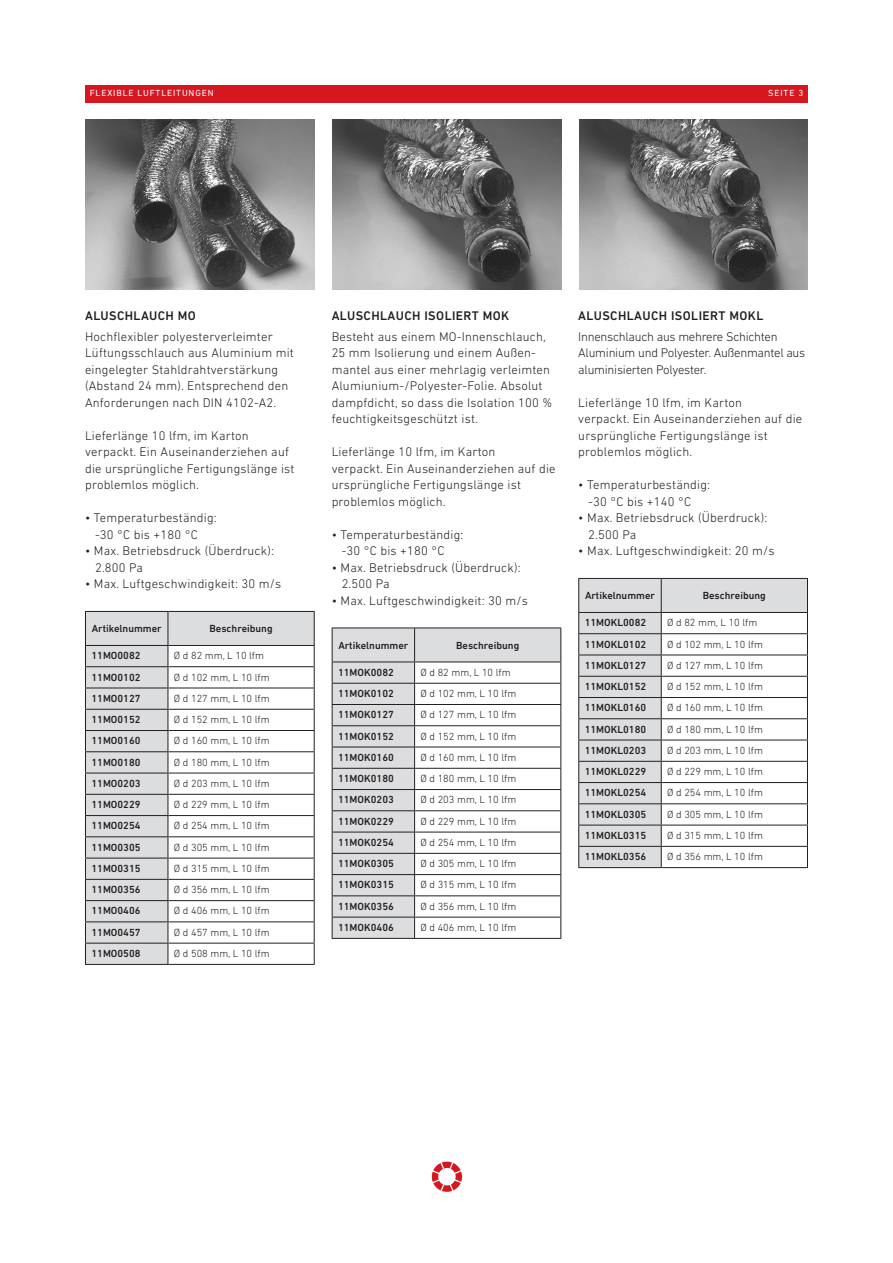
<style>
.page{position:relative;width:893px;height:1263px;background:#fff}
.page>*{position:absolute;margin:0;border:0;box-sizing:border-box;transform-origin:0 0}
.t1{font:300 12.75px/16.5px "DIN Next LT Pro";letter-spacing:.015em;color:#231f20}
.t2{font:300 12.75px/16.5px "DIN Next LT Pro";letter-spacing:-.02em;color:#231f20}
.t3{font:500 12.75px "DIN Next LT Pro";letter-spacing:.035em;color:#231f20}
.t4{font:300 10.5px "DIN Next LT Pro";color:#231f20}
.t5{font:500 10.5px "DIN Next LT Pro";color:#231f20}
.t6{font:9px "DIN Next LT Pro";letter-spacing:.1em;color:#fff}
</style>
<div class="page">
<svg style="left:432px;top:1161px;width:30px;height:31px"></svg>
<div style="left:85px;top:85px;width:723px;height:17px;background:#d7171f"></div>
<hr style="left:85px;top:964px;width:83px;height:1px;background:#231f20">
<svg style="left:85px;top:611px;width:230px;height:353px"></svg>
<hr style="left:168px;top:964px;width:147px;height:1px;background:#231f20">
<hr style="left:332px;top:627px;width:83px;height:1px;background:#231f20">
<hr style="left:332px;top:938px;width:83px;height:1px;background:#231f20">
<hr style="left:415px;top:627px;width:146px;height:1px;background:#231f20">
<svg style="left:332px;top:628px;width:229px;height:310px"></svg>
<hr style="left:415px;top:938px;width:146px;height:1px;background:#231f20">
<svg style="left:578px;top:578px;width:230px;height:290px"></svg>
<hr style="left:662px;top:867px;width:146px;height:1px;background:#231f20">
<img style="left:85px;top:120px;width:230px;height:169px">
<img style="left:333px;top:119px;width:228px;height:170px">
<img style="left:579px;top:119px;width:229px;height:170px">
<p class="t6" style="left:90px;top:88px;width:126px">FLEXIBLE LUFTLEITUNGEN</p>
<p class="t6" style="left:768px;top:88px;width:37px">SEITE 3</p>
<p class="t3" style="left:85px;top:308px;width:112px">ALUSCHLAUCH MO</p>
<p class="t1" style="left:85px;top:328px;width:210px">Hochflexibler polyesterverleimter Lüftungsschlauch aus Aluminium mit eingelegter Stahldrahtverstärkung (Abstand 24 mm). Entsprechend den Anforderungen nach DIN 4102-A2.</p>
<p class="t1" style="left:85px;top:427px;width:211px">Lieferlänge 10 lfm, im Karton verpackt. Ein Auseinanderziehen auf die ursprüngliche Fertigungslänge ist problemlos möglich.</p>
<p class="t1" style="left:95px;top:510px;width:123px;text-indent:-10px">• Temperaturbeständig: -30 °C bis +180 °C</p>
<p class="t1" style="left:95px;top:543px;width:180px;text-indent:-10px">• Max. Betriebsdruck (Überdruck):<br>2.800 Pa</p>
<p class="t1" style="left:85px;top:576px;width:198px">• Max. Luftgeschwindigkeit: 30 m/s</p>
<p class="t5" style="left:92px;top:623px;width:71px">Artikelnummer</p>
<p class="t5" style="left:210px;top:623px;width:65px">Beschreibung</p>
<p class="t5" style="left:91px;top:650px;width:51px">11MO0082</p>
<p class="t4" style="left:174px;top:650px;width:92px">Ø d 82 mm, L 10 lfm</p>
<p class="t5" style="left:91px;top:671px;width:51px">11MO0102</p>
<p class="t4" style="left:174px;top:671px;width:97px">Ø d 102 mm, L 10 lfm</p>
<p class="t5" style="left:91px;top:692px;width:51px">11MO0127</p>
<p class="t4" style="left:174px;top:692px;width:97px">Ø d 127 mm, L 10 lfm</p>
<p class="t5" style="left:91px;top:713px;width:51px">11MO0152</p>
<p class="t4" style="left:174px;top:713px;width:97px">Ø d 152 mm, L 10 lfm</p>
<p class="t5" style="left:91px;top:735px;width:51px">11MO0160</p>
<p class="t4" style="left:174px;top:735px;width:97px">Ø d 160 mm, L 10 lfm</p>
<p class="t5" style="left:91px;top:756px;width:51px">11MO0180</p>
<p class="t4" style="left:174px;top:756px;width:97px">Ø d 180 mm, L 10 lfm</p>
<p class="t5" style="left:91px;top:777px;width:51px">11MO0203</p>
<p class="t4" style="left:174px;top:777px;width:97px">Ø d 203 mm, L 10 lfm</p>
<p class="t5" style="left:91px;top:798px;width:51px">11MO0229</p>
<p class="t4" style="left:174px;top:798px;width:97px">Ø d 229 mm, L 10 lfm</p>
<p class="t5" style="left:91px;top:820px;width:51px">11MO0254</p>
<p class="t4" style="left:174px;top:820px;width:97px">Ø d 254 mm, L 10 lfm</p>
<p class="t5" style="left:91px;top:841px;width:51px">11MO0305</p>
<p class="t4" style="left:174px;top:841px;width:97px">Ø d 305 mm, L 10 lfm</p>
<p class="t5" style="left:91px;top:862px;width:51px">11MO0315</p>
<p class="t4" style="left:174px;top:862px;width:97px">Ø d 315 mm, L 10 lfm</p>
<p class="t5" style="left:91px;top:883px;width:51px">11MO0356</p>
<p class="t4" style="left:174px;top:884px;width:97px">Ø d 356 mm, L 10 lfm</p>
<p class="t5" style="left:91px;top:905px;width:51px">11MO0406</p>
<p class="t4" style="left:174px;top:905px;width:97px">Ø d 406 mm, L 10 lfm</p>
<p class="t5" style="left:91px;top:926px;width:51px">11MO0457</p>
<p class="t4" style="left:174px;top:926px;width:97px">Ø d 457 mm, L 10 lfm</p>
<p class="t5" style="left:91px;top:947px;width:51px">11MO0508</p>
<p class="t4" style="left:174px;top:947px;width:97px">Ø d 508 mm, L 10 lfm</p>
<p class="t3" style="left:332px;top:308px;width:179px">ALUSCHLAUCH ISOLIERT MOK</p>
<p class="t1" style="left:332px;top:328px;width:222px">Besteht aus einem MO-Innenschlauch, 25 mm Isolierung und einem Außen&shy;mantel aus einer mehrlagig verleimten Alumiunium-/Polyester-Folie. Absolut dampfdicht, so dass die Isolation 100 % feuchtigkeitsgeschützt ist.</p>
<p class="t1" style="left:332px;top:444px;width:225px">Lieferlänge 10 lfm, im Karton<br>verpackt. Ein Auseinanderziehen auf die ursprüngliche Fertigungslänge ist problemlos möglich.</p>
<p class="t1" style="left:342px;top:526px;width:123px;text-indent:-10px">• Temperaturbeständig: -30 °C bis +180 °C</p>
<p class="t1" style="left:342px;top:559px;width:180px;text-indent:-10px">• Max. Betriebsdruck (Überdruck):<br>2.500 Pa</p>
<p class="t1" style="left:332px;top:592px;width:198px">• Max. Luftgeschwindigkeit: 30 m/s</p>
<p class="t5" style="left:338px;top:639px;width:71px">Artikelnummer</p>
<p class="t5" style="left:456px;top:639px;width:65px">Beschreibung</p>
<p class="t5" style="left:338px;top:666px;width:57px">11MOK0082</p>
<p class="t4" style="left:421px;top:666px;width:92px">Ø d 82 mm, L 10 lfm</p>
<p class="t5" style="left:338px;top:687px;width:57px">11MOK0102</p>
<p class="t4" style="left:421px;top:687px;width:97px">Ø d 102 mm, L 10 lfm</p>
<p class="t5" style="left:338px;top:709px;width:57px">11MOK0127</p>
<p class="t4" style="left:421px;top:709px;width:97px">Ø d 127 mm, L 10 lfm</p>
<p class="t5" style="left:338px;top:730px;width:57px">11MOK0152</p>
<p class="t4" style="left:421px;top:730px;width:97px">Ø d 152 mm, L 10 lfm</p>
<p class="t5" style="left:338px;top:751px;width:57px">11MOK0160</p>
<p class="t4" style="left:421px;top:751px;width:97px">Ø d 160 mm, L 10 lfm</p>
<p class="t5" style="left:338px;top:772px;width:57px">11MOK0180</p>
<p class="t4" style="left:421px;top:772px;width:97px">Ø d 180 mm, L 10 lfm</p>
<p class="t5" style="left:338px;top:794px;width:57px">11MOK0203</p>
<p class="t4" style="left:421px;top:794px;width:97px">Ø d 203 mm, L 10 lfm</p>
<p class="t5" style="left:338px;top:815px;width:57px">11MOK0229</p>
<p class="t4" style="left:421px;top:815px;width:97px">Ø d 229 mm, L 10 lfm</p>
<p class="t5" style="left:338px;top:836px;width:57px">11MOK0254</p>
<p class="t4" style="left:421px;top:836px;width:97px">Ø d 254 mm, L 10 lfm</p>
<p class="t5" style="left:338px;top:857px;width:57px">11MOK0305</p>
<p class="t4" style="left:421px;top:858px;width:97px">Ø d 305 mm, L 10 lfm</p>
<p class="t5" style="left:338px;top:879px;width:57px">11MOK0315</p>
<p class="t4" style="left:421px;top:879px;width:97px">Ø d 315 mm, L 10 lfm</p>
<p class="t5" style="left:338px;top:900px;width:57px">11MOK0356</p>
<p class="t4" style="left:421px;top:900px;width:97px">Ø d 356 mm, L 10 lfm</p>
<p class="t5" style="left:338px;top:921px;width:57px">11MOK0406</p>
<p class="t4" style="left:421px;top:921px;width:97px">Ø d 406 mm, L 10 lfm</p>
<p class="t3" style="left:578px;top:308px;width:187px">ALUSCHLAUCH ISOLIERT MOKL</p>
<p class="t2" style="left:578px;top:328px;width:229px">Innenschlauch aus mehrere Schichten<br>Aluminium und Polyester. Außenmantel aus aluminisierten Polyester.</p>
<p class="t1" style="left:578px;top:394px;width:225px">Lieferlänge 10 lfm, im Karton<br>verpackt. Ein Auseinanderziehen auf die ursprüngliche Fertigungslänge ist problemlos möglich.</p>
<p class="t1" style="left:588px;top:477px;width:123px;text-indent:-10px">• Temperaturbeständig: -30 °C bis +140 °C</p>
<p class="t1" style="left:588px;top:510px;width:180px;text-indent:-10px">• Max. Betriebsdruck (Überdruck):<br>2.500 Pa</p>
<p class="t1" style="left:578px;top:543px;width:198px">• Max. Luftgeschwindigkeit: 20 m/s</p>
<p class="t5" style="left:585px;top:590px;width:71px">Artikelnummer</p>
<p class="t5" style="left:703px;top:590px;width:65px">Beschreibung</p>
<p class="t5" style="left:585px;top:617px;width:63px">11MOKL0082</p>
<p class="t4" style="left:667px;top:617px;width:92px">Ø d 82 mm, L 10 lfm</p>
<p class="t5" style="left:585px;top:638px;width:63px">11MOKL0102</p>
<p class="t4" style="left:667px;top:638px;width:97px">Ø d 102 mm, L 10 lfm</p>
<p class="t5" style="left:585px;top:659px;width:63px">11MOKL0127</p>
<p class="t4" style="left:667px;top:659px;width:97px">Ø d 127 mm, L 10 lfm</p>
<p class="t5" style="left:585px;top:680px;width:63px">11MOKL0152</p>
<p class="t4" style="left:667px;top:680px;width:97px">Ø d 152 mm, L 10 lfm</p>
<p class="t5" style="left:585px;top:702px;width:63px">11MOKL0160</p>
<p class="t4" style="left:667px;top:702px;width:97px">Ø d 160 mm, L 10 lfm</p>
<p class="t5" style="left:585px;top:723px;width:63px">11MOKL0180</p>
<p class="t4" style="left:667px;top:723px;width:97px">Ø d 180 mm, L 10 lfm</p>
<p class="t5" style="left:585px;top:744px;width:63px">11MOKL0203</p>
<p class="t4" style="left:667px;top:744px;width:97px">Ø d 203 mm, L 10 lfm</p>
<p class="t5" style="left:585px;top:765px;width:63px">11MOKL0229</p>
<p class="t4" style="left:667px;top:765px;width:97px">Ø d 229 mm, L 10 lfm</p>
<p class="t5" style="left:585px;top:787px;width:63px">11MOKL0254</p>
<p class="t4" style="left:667px;top:787px;width:97px">Ø d 254 mm, L 10 lfm</p>
<p class="t5" style="left:585px;top:808px;width:63px">11MOKL0305</p>
<p class="t4" style="left:667px;top:808px;width:97px">Ø d 305 mm, L 10 lfm</p>
<p class="t5" style="left:585px;top:829px;width:63px">11MOKL0315</p>
<p class="t4" style="left:667px;top:829px;width:97px">Ø d 315 mm, L 10 lfm</p>
<p class="t5" style="left:585px;top:850px;width:63px">11MOKL0356</p>
<p class="t4" style="left:667px;top:851px;width:97px">Ø d 356 mm, L 10 lfm</p>
</div>
